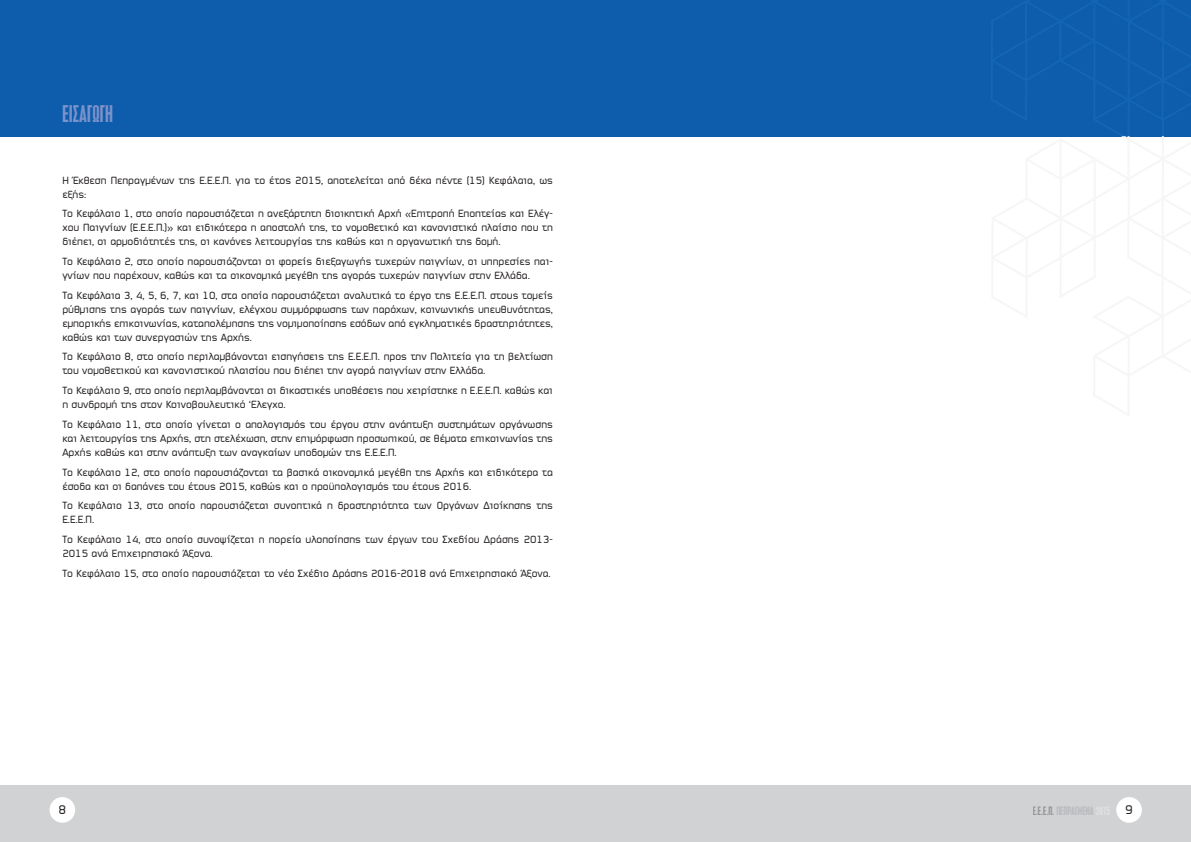
<style>
.page{position:relative;width:1191px;height:842px;background:#fff}
.page>*{position:absolute;margin:0;border:0;box-sizing:border-box;transform-origin:0 0}
.t1{font:24px "CF Eteocles";color:#7c92ca}
.t2{font:12px "CF Eteocles";color:#b9babd}
.t3{font:12px "PF Sector A";color:#231f20}
.t4{font:10px/14px "PF Sector A";color:#231f20}
.s1{color:#919396}
.s2{color:#e1e2e4}
</style>
<div class="page">
<div style="left:0;top:0;width:1191px;height:136px;background:#0d5dac"></div>
<div style="left:0;top:785px;width:1191px;height:57px;background:#d1d2d4"></div>
<div style="left:50px;top:797px;width:25px;height:26px;background:#fff;border-radius:50%"></div>
<div style="left:1116px;top:797px;width:25px;height:26px;background:#fff;border-radius:50%"></div>
<p class="t1" style="left:62px;top:103px;width:52px">ΕΙΣΑΓΩΓΗ</p>
<p class="t4" style="left:62px;top:173px;width:492px">Η Έκθεση Πεπραγµένων της Ε.Ε.Ε.Π. για το έτος 2015, αποτελείται από δέκα πέντε (15) Κεφάλαια, ως εξής:</p>
<p class="t4" style="left:62px;top:207px;width:492px;text-align:justify">Το Κεφάλαιο 1, στο οποίο παρουσιάζεται η ανεξάρτητη διοικητική Αρχή «Επιτροπή Εποπτείας και Ελέγ&shy;χου Παιγνίων (Ε.Ε.Ε.Π.)» και ειδικότερα η αποστολή της, το νοµοθετικό και κανονιστικό πλαίσιο που τη διέπει, οι αρµοδιότητές της, οι κανόνες λειτουργίας της καθώς και η οργανωτική της δοµή.</p>
<p class="t4" style="left:62px;top:254px;width:492px">Το Κεφάλαιο 2, στο οποίο παρουσιάζονται οι φορείς διεξαγωγής τυχερών παιγνίων, οι υπηρεσίες παι&shy;γνίων που παρέχουν, καθώς και τα οικονοµικά µεγέθη της αγοράς τυχερών παιγνίων στην Ελλάδα.</p>
<p class="t4" style="left:62px;top:288px;width:492px;text-align:justify">Τα Κεφάλαια 3, 4, 5, 6, 7, και 10, στα οποία παρουσιάζεται αναλυτικά το έργο της Ε.Ε.Ε.Π. στους τοµείς ρύθµισης της αγοράς των παιγνίων, ελέγχου συµµόρφωσης των παρόχων, κοινωνικής υπευθυνότητας, εµπορικής επικοινωνίας, καταπολέµησης της νοµιµοποίησης εσόδων από εγκληµατικές δραστηριότητες, καθώς και των συνεργασιών της Αρχής.</p>
<p class="t4" style="left:62px;top:350px;width:492px">Το Κεφάλαιο 8, στο οποίο περιλαµβάνονται εισηγήσεις της Ε.Ε.Ε.Π. προς την Πολιτεία για τη βελτίωση του νοµοθετικού και κανονιστικού πλαισίου που διέπει την αγορά παιγνίων στην Ελλάδα.</p>
<p class="t4" style="left:62px;top:383px;width:492px">Το Κεφάλαιο 9, στο οποίο περιλαµβάνονται οι δικαστικές υποθέσεις που χειρίστηκε η Ε.Ε.Ε.Π. καθώς και η συνδροµή της στον Κοινοβουλευτικό ‘Ελεγχο.</p>
<p class="t4" style="left:62px;top:417px;width:492px;text-align:justify">Το Κεφάλαιο 11, στο οποίο γίνεται ο απολογισµός του έργου στην ανάπτυξη συστηµάτων οργάνωσης και λειτουργίας της Αρχής, στη στελέχωση, στην επιµόρφωση προσωπικού, σε θέµατα επικοινωνίας της Αρχής καθώς και στην ανάπτυξη των αναγκαίων υποδοµών της Ε.Ε.Ε.Π.</p>
<p class="t4" style="left:62px;top:465px;width:492px">Το Κεφάλαιο 12, στο οποίο παρουσιάζονται τα βασικά οικονοµικά µεγέθη της Αρχής και ειδικότερα τα έσοδα και οι δαπάνες του έτους 2015, καθώς και ο προϋπολογισµός του έτους 2016.</p>
<p class="t4" style="left:62px;top:498px;width:492px">Το Κεφάλαιο 13, στο οποίο παρουσιάζεται συνοπτικά η δραστηριότητα των Οργάνων ∆ιοίκησης της<br>Ε.Ε.Ε.Π.</p>
<p class="t4" style="left:62px;top:532px;width:492px">Το Κεφάλαιο 14, στο οποίο συνοψίζεται η πορεία υλοποίησης των έργων του Σχεδίου ∆ράσης 2013-<br>2015 ανά Επιχειρησιακό Άξονα.</p>
<p class="t4" style="left:62px;top:566px;width:490px">Το Κεφάλαιο 15, στο οποίο παρουσιάζεται το νέο Σχέδιο ∆ράσης 2016-2018 ανά Επιχειρησιακό Άξονα.</p>
<p class="t3" style="left:58px;top:802px;width:9px">8</p>
<p class="t2" style="left:1032px;top:805px;width:79px"><span class="s1">E.E.Ε.Π.</span> ΠΕΠΡAΓΜΕΝΑ <span class="s2">2015</span></p>
<p class="t3" style="left:1125px;top:802px;width:9px">9</p>
</div>
